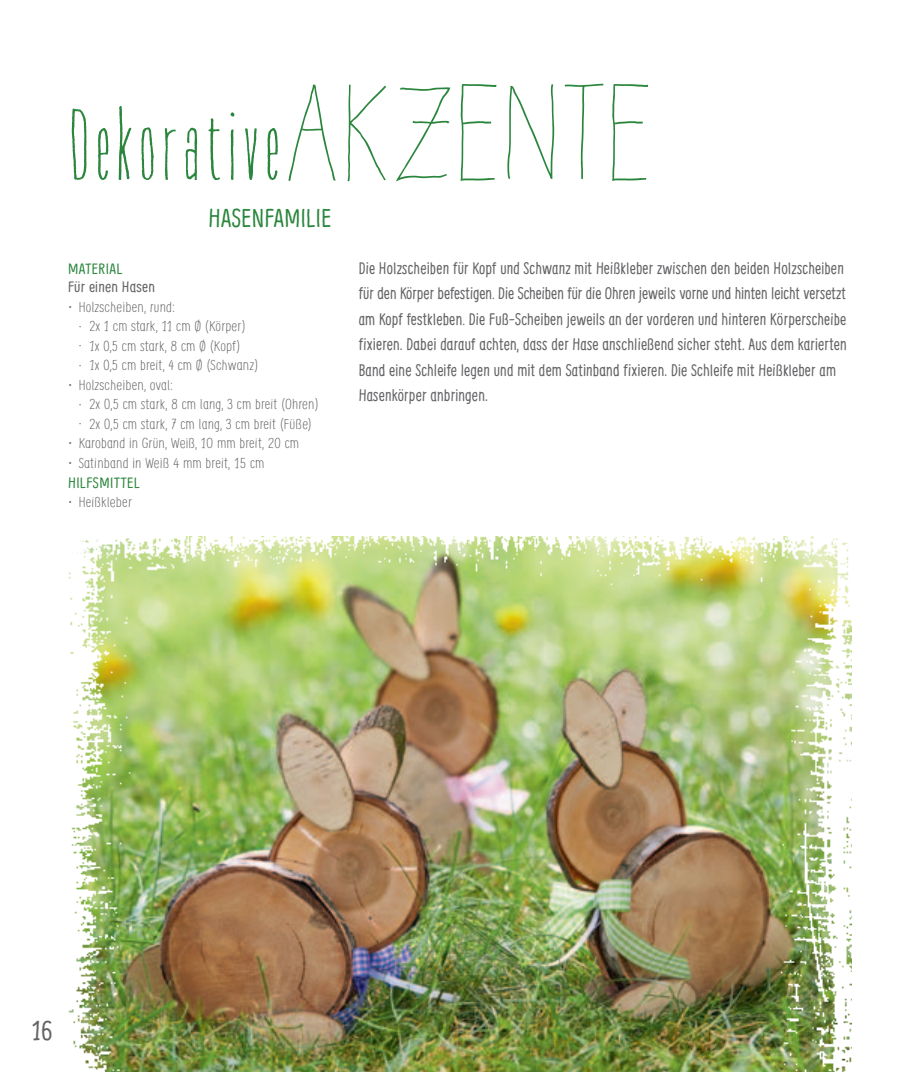
<style>
.page{position:relative;width:919px;height:1072px;background:#fff}
.page>*{position:absolute;margin:0;border:0;box-sizing:border-box;transform-origin:0 0}
._01_Headline{font:300 105px "Amorie Modella";letter-spacing:.03em;color:#2b863d}
.t1{font:27px "Supernettcn";color:#636366}
._02_Subhead{font:25.5px "Supernettcn";letter-spacing:.02em;color:#2b863d}
._03_Fließtext{font:16.5px/25.5px "Supernettcn";letter-spacing:.01em;color:#636366}
._04_Material_Head{font:14.85px "Supernettcn";letter-spacing:.03em;color:#2b863d;scale:1.11 1}
._05_Material_Subhead{font:14.85px "Supernettcn";letter-spacing:.01em;color:#636366;scale:1.11 1}
.t2{font:300 14.1px "Supernettcn";letter-spacing:.01em;color:#636366;scale:1.17 1}
.s1{font-family:"Paris";font-weight:400}
.s2{font-size:9.45px}
</style>
<div class="page">
<img style="left:163px;top:619px;width:589px;height:452px">
<img style="left:752px;top:619px;width:100px;height:452px">
<img style="left:68px;top:619px;width:95px;height:452px">
<img style="left:68px;top:536px;width:782px;height:83px">
<p class="_01_Headline" style="left:68px;top:82px;width:585px">Dekorative<span class="s1">AKZENTE</span></p>
<p class="_02_Subhead" style="left:208px;top:201px;width:124px">HASENFAMILIE</p>
<p class="_04_Material_Head" style="left:68px;top:258px;width:50px">MATERIAL</p>
<p class="_05_Material_Subhead" style="left:68px;top:277px;width:80px">Für einen Hasen</p>
<p class="t2" style="left:68px;top:297px;width:93px">• Holzscheiben, rund:</p>
<p class="t2" style="left:79px;top:317px;width:144px"><span class="s2">•</span> 2x 1 cm stark, 11 cm Ø (Körper)</p>
<p class="t2" style="left:79px;top:336px;width:140px"><span class="s2">•</span> 1x 0,5 cm stark, 8 cm Ø (Kopf)</p>
<p class="t2" style="left:79px;top:356px;width:155px"><span class="s2">•</span> 1x 0,5 cm breit, 4 cm Ø (Schwanz)</p>
<p class="t2" style="left:68px;top:375px;width:91px">• Holzscheiben, oval:</p>
<p class="t2" style="left:79px;top:395px;width:206px"><span class="s2">•</span> 2x 0,5 cm stark, 8 cm lang, 3 cm breit (Ohren)</p>
<p class="t2" style="left:79px;top:414px;width:201px"><span class="s2">•</span> 2x 0,5 cm stark, 7 cm lang, 3 cm breit (Füße)</p>
<p class="t2" style="left:68px;top:434px;width:199px">• Karoband in Grün, Weiß, 10 mm breit, 20 cm</p>
<p class="t2" style="left:68px;top:453px;width:169px">• Satinband in Weiß 4 mm breit, 15 cm</p>
<p class="_04_Material_Head" style="left:68px;top:473px;width:66px">HILFSMITTEL</p>
<p class="t2" style="left:68px;top:492px;width:56px">• Heißkleber</p>
<p class="_03_Fließtext" style="left:359px;top:255px;width:489px">Die Holzscheiben für Kopf und Schwanz mit Heißkleber zwischen den beiden Holzscheiben für den Körper befestigen. Die Scheiben für die Ohren jeweils vorne und hinten leicht versetzt am Kopf festkleben. Die Fuß-Scheiben jeweils an der vorderen und hinteren Körperscheibe fixieren. Dabei darauf achten, dass der Hase anschließend sicher steht. Aus dem karierten Band eine Schleife legen und mit dem Satinband fixieren. Die Schleife mit Heißkleber am Hasenkörper anbringen.</p>
<h2 class="t1" style="left:32px;top:1012px;width:23px">16</h2>
</div>
